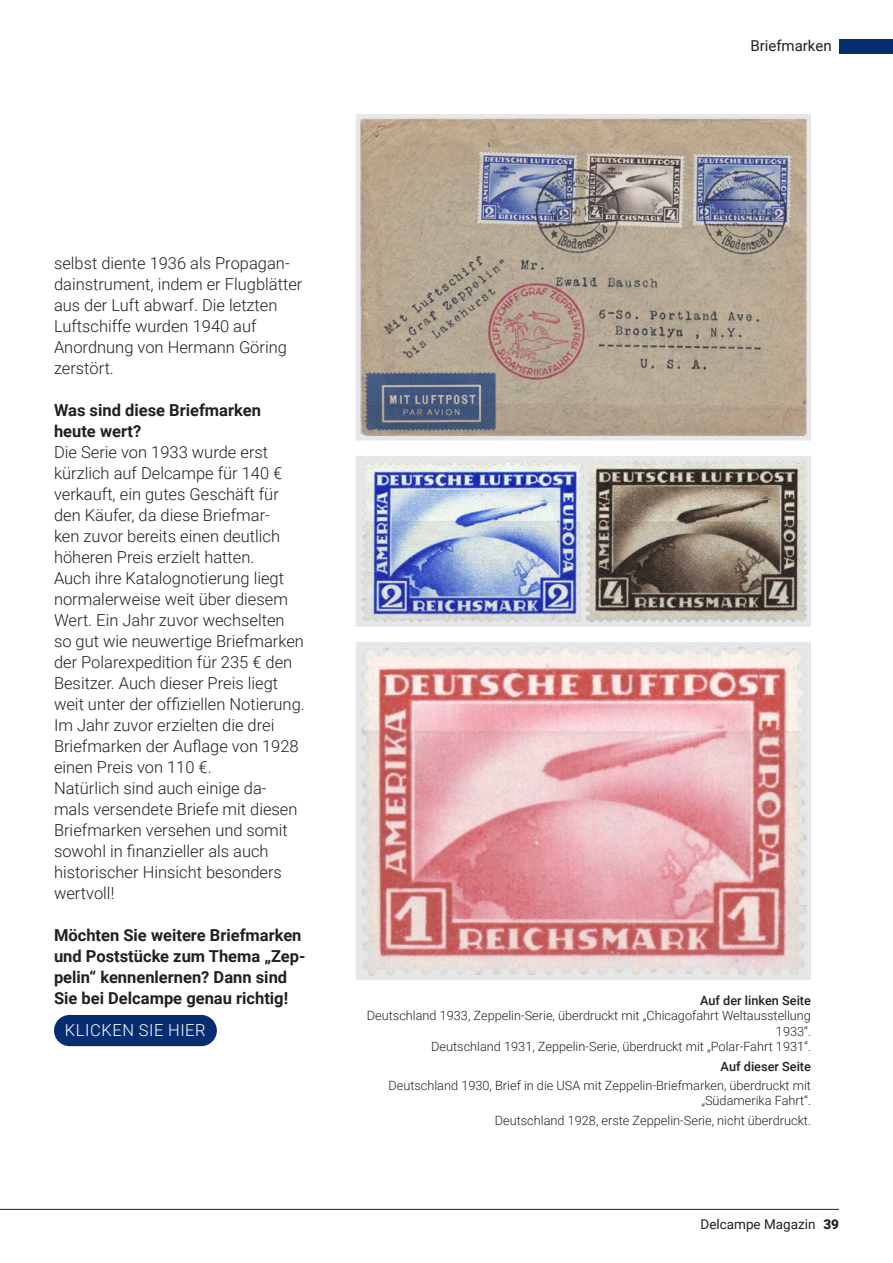
<style>
.page{position:relative;width:893px;height:1263px;background:#fff}
.page>*{position:absolute;margin:0;border:0;box-sizing:border-box;transform-origin:0 0}
.t1{font:300 16.5px/21px "Roboto";color:#231f20}
.t2{font:700 16.5px/21px "Roboto";color:#231f20}
.Texte{font:300 16.5px "Roboto";letter-spacing:.035em;color:#fff}
.t3{font:15px "Roboto";color:#231f20}
.t4{font:13.5px "Roboto";color:#231f20}
.t5{font:300 12.75px/15.3px "Roboto";color:#231f20;text-align:right}
.t6{font:500 12.75px "Roboto";color:#231f20}
.s1{font-weight:900}
</style>
<div class="page">
<hr style="left:0;top:1209px;width:839px;height:1px;background:#231f20">
<div style="left:839px;top:40px;width:54px;height:14px;background:#052d6f"></div>
<svg style="left:356px;top:114px;width:455px;height:327px;background:#aca095"></svg>
<img style="left:356px;top:456px;width:455px;height:171px">
<svg style="left:356px;top:642px;width:455px;height:338px;background:#e3aeb1"></svg>
<div style="left:54px;top:1015px;width:163px;height:31px;background:#052d6f;border-radius:16px"></div>
<p class="t3" style="left:750px;top:35px;width:83px">Briefmarken</p>
<p class="t1" style="left:54px;top:252px;width:250px">selbst diente 1936 als Propagan&shy;dainstrument, indem er Flugblätter aus der Luft abwarf. Die letzten<br>Luftschiffe wurden 1940 auf<br>Anordnung von Hermann Göring zerstört.</p>
<p class="t2" style="left:54px;top:399px;width:208px">Was sind diese Briefmarken heute wert?</p>
<p class="t1" style="left:54px;top:441px;width:252px">Die Serie von 1933 wurde erst kürzlich auf Delcampe für 140 € verkauft, ein gutes Geschäft für den Käufer, da diese Briefmar-<br>ken zuvor bereits einen deutlich höheren Preis erzielt hatten.<br>Auch ihre Katalognotierung liegt normalerweise weit über diesem<br>Wert. Ein Jahr zuvor wechselten so gut wie neuwertige Briefmarken der Polarexpedition für 235 € den<br>Besitzer. Auch dieser Preis liegt weit unter der offiziellen Notierung.</p>
<p class="t1" style="left:54px;top:714px;width:246px">Im Jahr zuvor erzielten die drei<br>Briefmarken der Auflage von 1928 einen Preis von 110 €.</p>
<p class="t1" style="left:54px;top:777px;width:245px">Natürlich sind auch einige da&shy;mals versendete Briefe mit diesen<br>Briefmarken versehen und somit sowohl in finanzieller als auch historischer Hinsicht besonders wertvoll!</p>
<p class="t2" style="left:54px;top:924px;width:253px">Möchten Sie weitere Briefmarken und Poststücke zum Thema „Zep&shy;pelin“ kennenlernen? Dann sind<br>Sie bei Delcampe genau richtig!</p>
<p class="Texte" style="left:65px;top:1018px;width:142px">KLICKEN SIE HIER</p>
<p class="t6" style="left:700px;top:991px;width:113px">Auf der linken Seite</p>
<p class="t5" style="left:367px;top:1008px;width:446px">Deutschland 1933, Zeppelin-Serie, überdruckt mit „Chicagofahrt Weltausstellung<br>1933“.</p>
<p class="t5" style="left:431px;top:1038px;width:381px">Deutschland 1931, Zeppelin-Serie, überdruckt mit „Polar-Fahrt 1931“.</p>
<p class="t6" style="left:721px;top:1057px;width:92px">Auf dieser Seite</p>
<p class="t5" style="left:388px;top:1077px;width:424px">Deutschland 1930, Brief in die USA mit Zeppelin-Briefmarken, überdruckt mit „Südamerika Fahrt“.</p>
<p class="t5" style="left:495px;top:1112px;width:318px">Deutschland 1928, erste Zeppelin-Serie, nicht überdruckt.</p>
<p class="t4" style="left:700px;top:1215px;width:140px">Delcampe Magazin <span class="s1">39</span></p>
</div>
